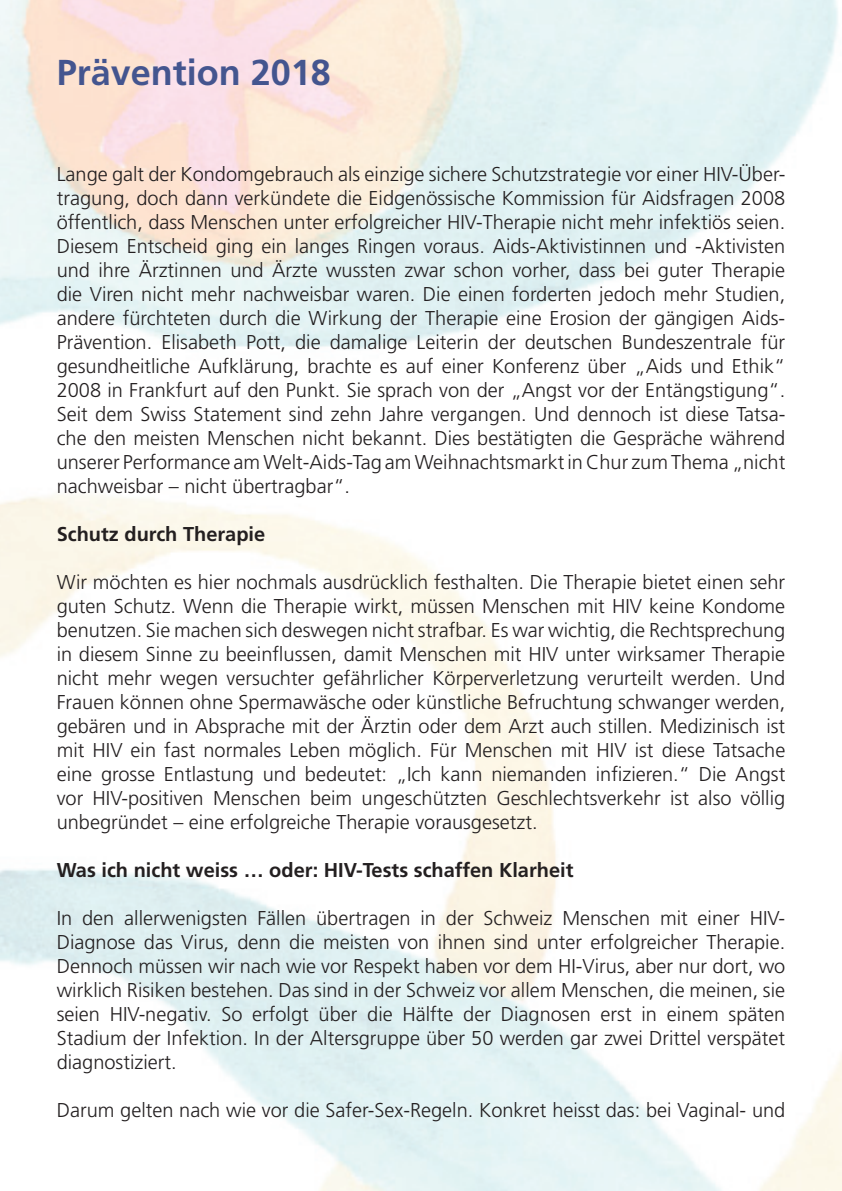
<style>
.page{position:relative;width:842px;height:1191px;background:#fff}
.page>*{position:absolute;margin:0;border:0;box-sizing:border-box;transform-origin:0 0}
.t1{font:700 36px "Frutiger";color:#44558f}
.t2{font:300 20px/24px "Frutiger";color:#231f20;text-align:justify}
.t3{font:700 20px "Frutiger";color:#231f20}
</style>
<div class="page">
<h1 class="t1" style="left:57px;top:51px;width:276px">Prävention 2018</h1>
<p class="t2" style="left:57px;top:162px;width:730px">Lange galt der Kondomgebrauch als einzige sichere Schutzstrategie vor einer HIV-Über&shy;tragung, doch dann verkündete die Eidgenössische Kommission für Aidsfragen 2008 öffentlich, dass Menschen unter erfolgreicher HIV-Therapie nicht mehr infektiös seien.<br>Diesem Entscheid ging ein langes Ringen voraus. Aids-Aktivistinnen und -Aktivisten und ihre Ärztinnen und Ärzte wussten zwar schon vorher, dass bei guter Therapie die Viren nicht mehr nachweisbar waren. Die einen forderten jedoch mehr Studien, andere fürchteten durch die Wirkung der Therapie eine Erosion der gängigen Aids-Prävention. Elisabeth Pott, die damalige Leiterin der deutschen Bundeszentrale für gesundheitliche Aufklärung, brachte es auf einer Konferenz über „Aids und Ethik“ 2008 in Frankfurt auf den Punkt. Sie sprach von der „Angst vor der Entängstigung“.<br>Seit dem Swiss Statement sind zehn Jahre vergangen. Und dennoch ist diese Tatsa&shy;che den meisten Menschen nicht bekannt. Dies bestätigten die Gespräche während unserer Performance am Welt-Aids-Tag am Weihnachtsmarkt in Chur zum Thema „nicht nachweisbar – nicht übertragbar“.</p>
<p class="t3" style="left:57px;top:522px;width:210px">Schutz durch Therapie</p>
<p class="t2" style="left:57px;top:570px;width:730px">Wir möchten es hier nochmals ausdrücklich festhalten. Die Therapie bietet einen sehr guten Schutz. Wenn die Therapie wirkt, müssen Menschen mit HIV keine Kondome benutzen. Sie machen sich deswegen nicht strafbar. Es war wichtig, die Rechtsprechung in diesem Sinne zu beeinflussen, damit Menschen mit HIV unter wirksamer Therapie nicht mehr wegen versuchter gefährlicher Körperverletzung verurteilt werden. Und Frauen können ohne Spermawäsche oder künstliche Befruchtung schwanger werden, gebären und in Absprache mit der Ärztin oder dem Arzt auch stillen. Medizinisch ist mit HIV ein fast normales Leben möglich. Für Menschen mit HIV ist diese Tatsache eine grosse Entlastung und bedeutet: „Ich kann niemanden infizieren.“ Die Angst vor HIV-positiven Menschen beim ungeschützten Geschlechtsverkehr ist also völlig unbegründet – eine erfolgreiche Therapie vorausgesetzt.</p>
<p class="t3" style="left:57px;top:858px;width:518px">Was ich nicht weiss … oder: HIV-Tests schaffen Klarheit</p>
<p class="t2" style="left:57px;top:906px;width:730px">In den allerwenigsten Fällen übertragen in der Schweiz Menschen mit einer HIV-Diagnose das Virus, denn die meisten von ihnen sind unter erfolgreicher Therapie.<br>Dennoch müssen wir nach wie vor Respekt haben vor dem HI-Virus, aber nur dort, wo wirklich Risiken bestehen. Das sind in der Schweiz vor allem Menschen, die meinen, sie seien HIV-negativ. So erfolgt über die Hälfte der Diagnosen erst in einem späten Stadium der Infektion. In der Altersgruppe über 50 werden gar zwei Drittel verspätet diagnostiziert.</p>
<p class="t2" style="left:57px;top:1098px;width:730px">Darum gelten nach wie vor die Safer-Sex-Regeln. Konkret heisst das: bei Vaginal- und</p>
</div>
